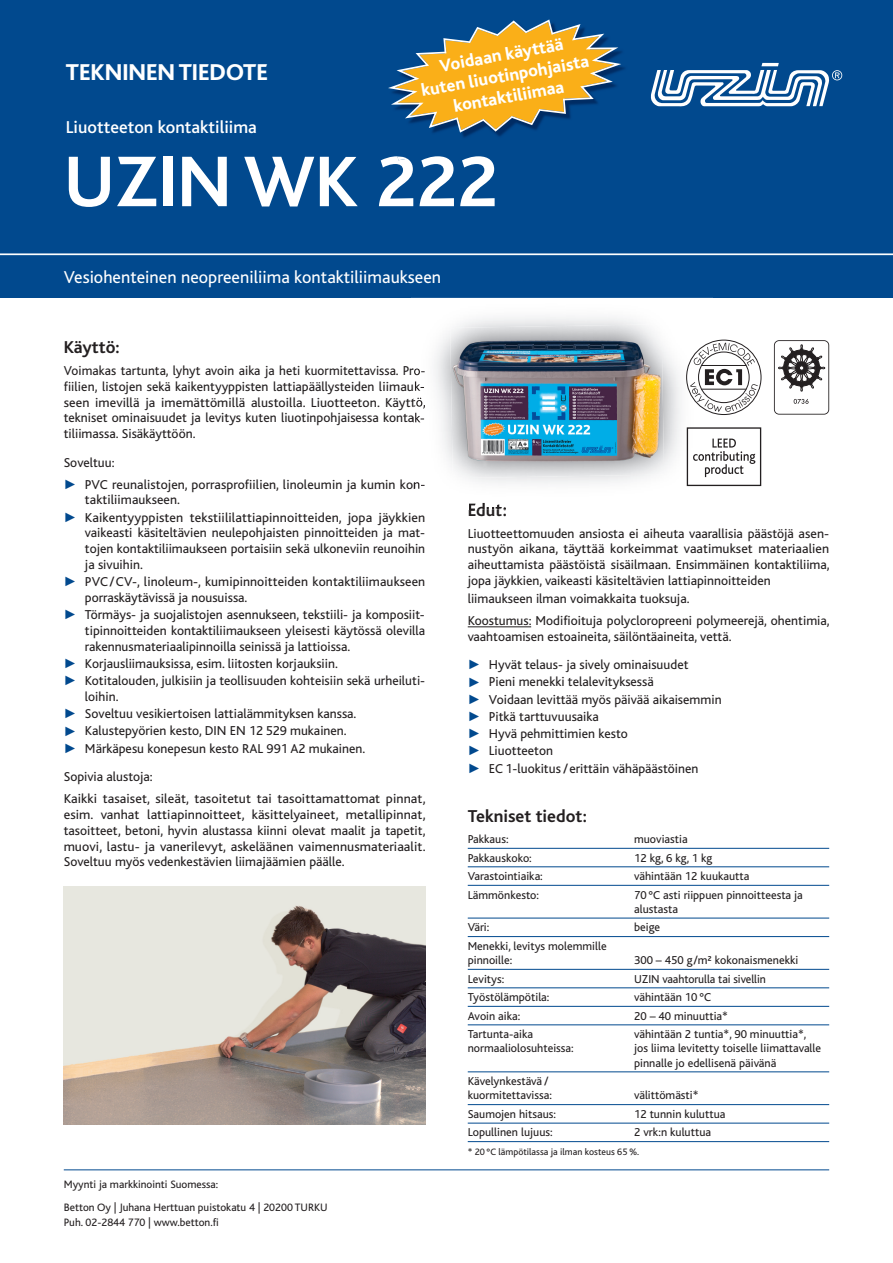
<style>
.page{position:relative;width:893px;height:1263px;background:#fff}
.page>*{position:absolute;margin:0;border:0;box-sizing:border-box;transform-origin:0 0}
.t1{font:700 75px "Bliss";color:#fff}
.t2{font:800 24px "Bliss";color:#fff}
.t3{font:800 18px/21px "Bliss";color:#fff;text-align:center}
.t4{font:18px "Bliss";color:#fff}
.t5{font:700 18px "Bliss";color:#231f20}
.t6{font:500 18px "Bliss";color:#fff}
.t7{font:13.5px/15.8px "Bliss";color:#231f20;text-align:justify}
.t8{font:12px/14.2px "Bliss";color:#231f20}
.t9{font:11.25px/22.2px "Bliss";color:#231f20}
.t10{font:9.75px "Bliss";color:#231f20}
.s1{color:#01498e}
</style>
<div class="page">
<div style="left:0;top:0;width:893px;height:255px;background:#01498e"></div>
<div style="left:0;top:255px;width:893px;height:43px;background:#01498e"></div>
<svg style="left:651px;top:63px;width:191px;height:44px"></svg>
<hr style="left:0;top:253px;width:893px;height:2px;background:#fff">
<hr style="left:64px;top:1169px;width:765px;height:1px;background:#01498e">
<hr style="left:468px;top:627px;width:63px;height:1px;background:#231f20">
<hr style="left:468px;top:848px;width:361px;height:1px;background:#01498e">
<hr style="left:468px;top:866px;width:361px;height:1px;background:#01498e">
<hr style="left:468px;top:885px;width:361px;height:1px;background:#01498e">
<hr style="left:468px;top:918px;width:361px;height:1px;background:#01498e">
<hr style="left:468px;top:936px;width:361px;height:1px;background:#01498e">
<hr style="left:468px;top:969px;width:361px;height:1px;background:#01498e">
<hr style="left:468px;top:987px;width:361px;height:1px;background:#01498e">
<hr style="left:468px;top:1006px;width:361px;height:1px;background:#01498e">
<hr style="left:468px;top:1024px;width:361px;height:1px;background:#01498e">
<hr style="left:468px;top:1071px;width:361px;height:1px;background:#01498e">
<hr style="left:468px;top:1104px;width:361px;height:1px;background:#01498e">
<hr style="left:468px;top:1123px;width:361px;height:1px;background:#01498e">
<hr style="left:468px;top:1141px;width:361px;height:1px;background:#01498e">
<svg style="left:398px;top:156px;width:10px;height:4px"></svg>
<svg style="left:388px;top:19px;width:233px;height:114px"></svg>
<img style="left:63px;top:887px;width:362px;height:238px">
<img style="left:412px;top:317px;width:304px;height:186px">
<img style="left:411px;top:297px;width:302px;height:1px">
<svg style="left:413px;top:381px;width:11px;height:10px"></svg>
<img style="left:469px;top:503px;width:37px;height:7px">
<img style="left:450px;top:324px;width:214px;height:154px">
<svg style="left:685px;top:339px;width:77px;height:77px"></svg>
<div style="left:686px;top:340px;width:75px;height:75px;border:1px solid #231f20;border-radius:50%"></div>
<svg style="left:690px;top:343px;width:68px;height:69px"></svg>
<div style="left:687px;top:427px;width:74px;height:59px;border:1px solid #231f20"></div>
<svg style="left:693px;top:439px;width:62px;height:38px"></svg>
<div style="left:774px;top:340px;width:55px;height:75px;border:2px solid #231f20;border-radius:5px"></div>
<svg style="left:778px;top:344px;width:48px;height:48px"></svg>
<svg style="left:793px;top:399px;width:16px;height:5px"></svg>
<h2 class="t2" style="left:66px;top:63px;width:203px">TEKNINEN TIEDOTE</h2>
<h3 class="t6" style="left:66px;top:121px;width:192px">Liuotteeton kontaktiliima</h3>
<h3 class="t3" style="left:416px;top:61px;width:172px;rotate:-10deg">Voidaan käyttää kuten liuotinpohjaista kontaktiliimaa</h3>
<h1 class="t1" style="left:64px;top:153px;width:436px">UZIN WK 222</h1>
<h3 class="t4" style="left:64px;top:270px;width:379px">Vesiohenteinen neopreeniliima kontaktiliimaukseen</h3>
<h3 class="t5" style="left:64px;top:340px;width:57px">Käyttö:</h3>
<p class="t7" style="left:64px;top:364px;width:363px">Voimakas tartunta, lyhyt avoin aika ja heti kuormitettavissa. Pro&shy;fiilien, listojen sekä kaikentyyppisten lattiapäällysteiden liimauk&shy;seen imevillä ja imemättömillä alustoilla. Liuotteeton. Käyttö, tekniset ominaisuudet ja levitys kuten liuotinpohjaisessa kontak&shy;tiliimassa. Sisäkäyttöön.</p>
<p class="t7" style="left:64px;top:455px;width:52px">Soveltuu:</p>
<p class="t7" style="left:85px;top:478px;width:342px;text-indent:-21px"><span class="s1">✓</span> PVC reunalistojen, porrasprofiilien, linoleumin ja kumin kon&shy;taktiliimaukseen.</p>
<p class="t7" style="left:85px;top:511px;width:342px;text-indent:-21px"><span class="s1">✓</span> Kaikentyyppisten tekstiililattiapinnoitteiden, jopa jäykkien vaikeasti käsiteltävien neulepohjaisten pinnoitteiden ja mat&shy;tojen kontaktiliimaukseen portaisiin sekä ulkoneviin reunoihin ja sivuihin.</p>
<p class="t7" style="left:85px;top:575px;width:342px;text-indent:-21px"><span class="s1">✓</span> PVC/CV-, linoleum-, kumipinnoitteiden kontaktiliimaukseen porraskäytävissä ja nousuissa.</p>
<p class="t7" style="left:85px;top:608px;width:342px;text-indent:-21px"><span class="s1">✓</span> Törmäys- ja suojalistojen asennukseen, tekstiili- ja komposiit&shy;tipinnoitteiden kontaktiliimaukseen yleisesti käytössä olevilla rakennusmateriaalipinnoilla seinissä ja lattioissa.</p>
<p class="t7" style="left:64px;top:657px;width:276px"><span class="s1">✓</span> Korjausliimauksissa, esim. liitosten korjauksiin.</p>
<p class="t7" style="left:85px;top:674px;width:342px;text-indent:-21px"><span class="s1">✓</span> Kotitalouden, julkisiin ja teollisuuden kohteisiin sekä urheiluti&shy;loihin.</p>
<p class="t7" style="left:64px;top:707px;width:294px"><span class="s1">✓</span> Soveltuu vesikiertoisen lattialämmityksen kanssa.</p>
<p class="t7" style="left:64px;top:724px;width:284px"><span class="s1">✓</span> Kalustepyörien kesto, DIN EN 12 529 mukainen.</p>
<p class="t7" style="left:64px;top:735px;width:303px;line-height:28.5px"><span class="s1">✓</span> Märkäpesu konepesun kesto RAL 991 A2 mukainen.<br>Sopivia alustoja:</p>
<p class="t7" style="left:64px;top:792px;width:363px">Kaikki tasaiset, sileät, tasoitetut tai tasoittamattomat pinnat, esim. vanhat lattiapinnoitteet, käsittelyaineet, metallipinnat, tasoitteet, betoni, hyvin alustassa kiinni olevat maalit ja tapetit, muovi, lastu- ja vanerilevyt, askeläänen vaimennusmateriaalit.<br>Soveltuu myös vedenkestävien liimajäämien päälle.</p>
<p class="t9" style="left:64px;top:1175px;width:265px">Myynti ja markkinointi Suomessa:<br>Betton Oy | Juhana Herttuan puistokatu 4 | 20200 TURKU</p>
<p class="t9" style="left:64px;top:1212px;width:157px">Puh. 02-2844 770 | www.betton.fi</p>
<h3 class="t5" style="left:468px;top:503px;width:41px">Edut:</h3>
<p class="t7" style="left:468px;top:527px;width:363px">Liuotteettomuuden ansiosta ei aiheuta vaarallisia päästöjä asen&shy;nustyön aikana, täyttää korkeimmat vaatimukset materiaalien aiheuttamista päästöistä sisäilmaan. Ensimmäinen kontaktiliima, jopa jäykkien, vaikeasti käsiteltävien lattiapinnoitteiden</p>
<p class="t7" style="left:468px;top:588px;width:363px;line-height:22.2px">liimaukseen ilman voimakkaita tuoksuja.<br>Koostumus: Modifioituja polycloropreeni polymeerejä, ohentimia,</p>
<p class="t7" style="left:468px;top:630px;width:265px">vaahtoamisen estoaineita, säilöntäaineita, vettä.</p>
<p class="t7" style="left:468px;top:658px;width:222px"><span class="s1">✓</span> Hyvät telaus- ja sively ominaisuudet</p>
<p class="t7" style="left:468px;top:675px;width:188px"><span class="s1">✓</span> Pieni menekki telalevityksessä</p>
<p class="t7" style="left:468px;top:692px;width:255px"><span class="s1">✓</span> Voidaan levittää myös päivää aikaisemmin</p>
<p class="t7" style="left:468px;top:710px;width:133px"><span class="s1">✓</span> Pitkä tarttuvuusaika</p>
<p class="t7" style="left:468px;top:727px;width:162px"><span class="s1">✓</span> Hyvä pehmittimien kesto</p>
<p class="t7" style="left:468px;top:744px;width:87px"><span class="s1">✓</span> Liuotteeton</p>
<p class="t7" style="left:468px;top:761px;width:232px"><span class="s1">✓</span> EC 1-luokitus /erittäin vähäpäästöinen</p>
<h3 class="t5" style="left:468px;top:810px;width:121px">Tekniset tiedot:</h3>
<p class="t8" style="left:468px;top:833px;width:42px">Pakkaus:</p>
<p class="t8" style="left:634px;top:833px;width:55px">muoviastia</p>
<p class="t8" style="left:468px;top:851px;width:66px">Pakkauskoko:</p>
<p class="t8" style="left:634px;top:851px;width:80px">12 kg, 6 kg, 1 kg</p>
<p class="t8" style="left:468px;top:870px;width:77px">Varastointiaika:</p>
<p class="t8" style="left:634px;top:870px;width:117px">vähintään 12 kuukautta</p>
<p class="t8" style="left:468px;top:888px;width:73px">Lämmönkesto:</p>
<p class="t8" style="left:634px;top:888px;width:170px">70 °C asti riippuen pinnoitteesta ja alustasta</p>
<p class="t8" style="left:468px;top:921px;width:23px">Väri:</p>
<p class="t8" style="left:634px;top:921px;width:27px">beige</p>
<p class="t8" style="left:468px;top:940px;width:140px">Menekki, levitys molemmille pinnoille:</p>
<p class="t8" style="left:634px;top:954px;width:166px">300 – 450 g/m² kokonaismenekki</p>
<p class="t8" style="left:468px;top:972px;width:38px">Levitys:</p>
<p class="t8" style="left:634px;top:972px;width:133px">UZIN vaahtorulla tai sivellin</p>
<p class="t8" style="left:468px;top:991px;width:83px">Työstölämpötila:</p>
<p class="t8" style="left:634px;top:991px;width:79px">vähintään 10 °C</p>
<p class="t8" style="left:468px;top:1009px;width:54px">Avoin aika:</p>
<p class="t8" style="left:634px;top:1009px;width:95px">20 – 40 minuuttia*</p>
<p class="t8" style="left:468px;top:1028px;width:67px">Tartunta-aika</p>
<p class="t8" style="left:634px;top:1028px;width:174px">vähintään 2 tuntia*, 90 minuuttia*,</p>
<p class="t8" style="left:468px;top:1042px;width:107px">normaaliolosuhteissa:</p>
<p class="t8" style="left:634px;top:1042px;width:189px">jos liima levitetty toiselle liimattavalle pinnalle jo edellisenä päivänä</p>
<p class="t8" style="left:468px;top:1075px;width:86px">Kävelynkestävä / kuormitettavissa:</p>
<p class="t8" style="left:634px;top:1089px;width:66px">välittömästi*</p>
<p class="t8" style="left:468px;top:1108px;width:90px">Saumojen hitsaus:</p>
<p class="t8" style="left:634px;top:1108px;width:93px">12 tunnin kuluttua</p>
<p class="t8" style="left:468px;top:1126px;width:86px">Lopullinen lujuus:</p>
<p class="t8" style="left:634px;top:1126px;width:79px">2 vrk:n kuluttua</p>
<p class="t10" style="left:468px;top:1148px;width:173px">* 20 °C lämpötilassa ja ilman kosteus 65 %.</p>
</div>
